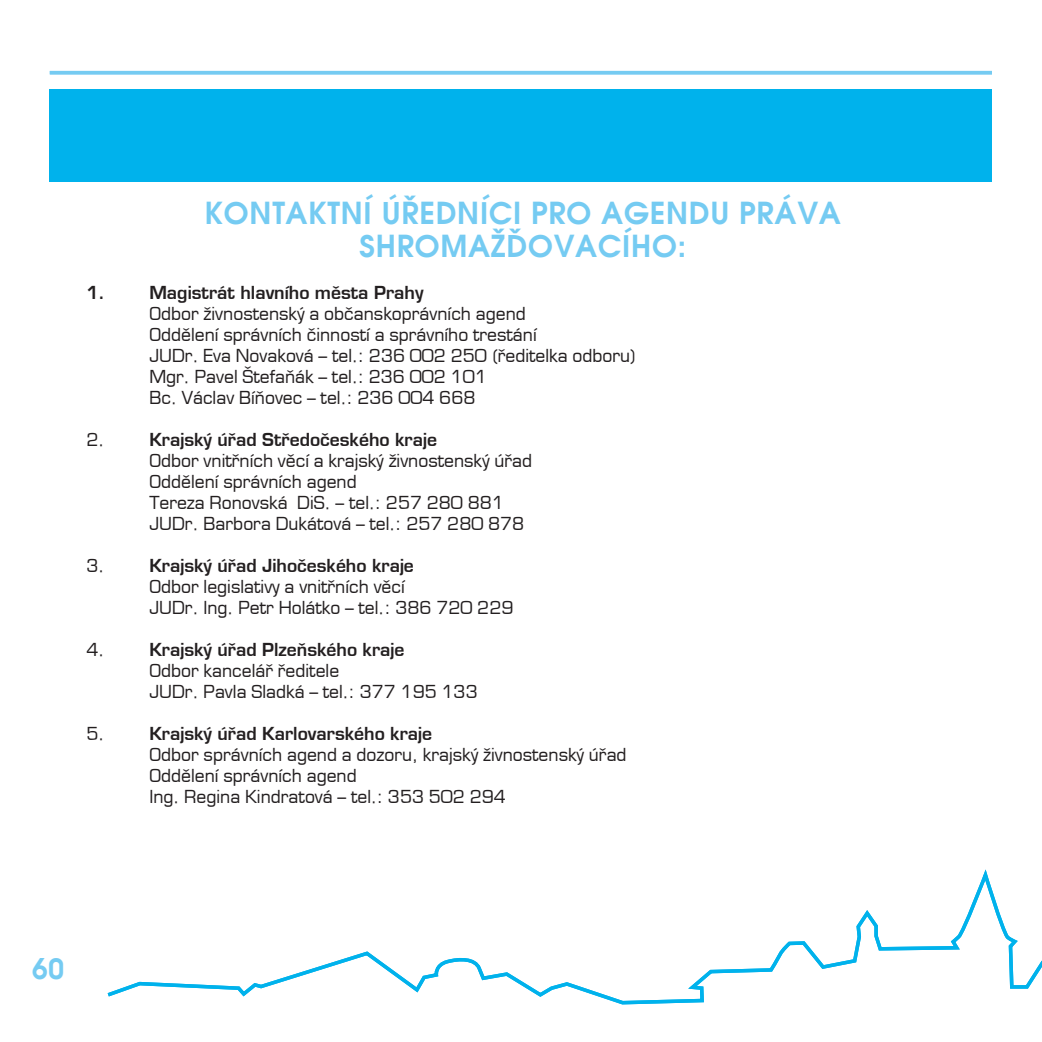
<style>
.page{position:relative;width:1042px;height:1042px;background:#fff}
.page>*{position:absolute;margin:0;border:0;box-sizing:border-box;transform-origin:0 0}
.t1{font:700 29.75px/33.2px "Avalon";letter-spacing:.025em;color:#75cbf2;text-align:center}
.t2{font:700 28px "Avalon";color:#75cbf2}
.t3{font:17.5px/21px "Euromode";color:#231f20}
.t4{font:700 17.5px "Euromode";color:#231f20}
.s1{font-family:"Avalon"}
</style>
<div class="page">
<hr style="left:50px;top:71px;width:992px;height:3px;background:#75cbf2">
<div style="left:50px;top:89px;width:992px;height:93px;background:#00b2ec"></div>
<svg style="left:107px;top:875px;width:935px;height:130px"></svg>
<div style="left:992px;top:0;width:50px;height:873px;background:#fff"></div>
<h1 class="t1" style="left:205px;top:196px;width:638px">KONTAKTNÍ ÚŘEDNÍCI PRO AGENDU PRÁVA<br>SHROMAŽĎOVACÍHO:</h1>
<p class="t4" style="left:86px;top:282px;width:20px">1.</p>
<p class="t4" style="left:149px;top:282px;width:276px">Magistrát hlavního města Prahy</p>
<p class="t3" style="left:149px;top:303px;width:488px">Odbor živnostenský a občanskoprávních agend<br>Oddělení správních činností a správního trestání<br>JUDr. Eva Novaková – tel.: 236 002 250 <span class="s1">[</span>ředitelka odboru<span class="s1">] </span>Mgr. Pavel Štefaňák – tel.: 236 002 101<br>Bc. Václav Bíňovec – tel.: 236 004 668</p>
<p class="t3" style="left:86px;top:429px;width:20px">2.</p>
<p class="t4" style="left:149px;top:429px;width:289px">Krajský úřad Středočeského kraje</p>
<p class="t3" style="left:149px;top:450px;width:384px">Odbor vnitřních věcí a krajský živnostenský úřad Oddělení správních agend<br>Tereza Ronovská DiS. – tel.: 257 280 881<br>JUDr. Barbora Dukátová – tel.: 257 280 878</p>
<p class="t3" style="left:86px;top:555px;width:20px">3.</p>
<p class="t4" style="left:149px;top:555px;width:266px">Krajský úřad Jihočeského kraje</p>
<p class="t3" style="left:149px;top:576px;width:366px">Odbor legislativy a vnitřních věcí<br>JUDr. Ing. Petr Holátko – tel.: 386 720 229</p>
<p class="t3" style="left:86px;top:639px;width:20px">4.</p>
<p class="t4" style="left:149px;top:639px;width:257px">Krajský úřad Plzeňského kraje</p>
<p class="t3" style="left:149px;top:660px;width:330px">Odbor kancelář ředitele<br>JUDr. Pavla Sladká – tel.: 377 195 133</p>
<p class="t3" style="left:86px;top:723px;width:20px">5.</p>
<p class="t4" style="left:149px;top:723px;width:284px">Krajský úřad Karlovarského kraje</p>
<p class="t3" style="left:149px;top:744px;width:479px">Odbor správních agend a dozoru, krajský živnostenský úřad<br>Oddělení správních agend<br>Ing. Regina Kindratová – tel.: 353 502 294</p>
<h2 class="t2" style="left:32px;top:951px;width:34px">60</h2>
</div>
